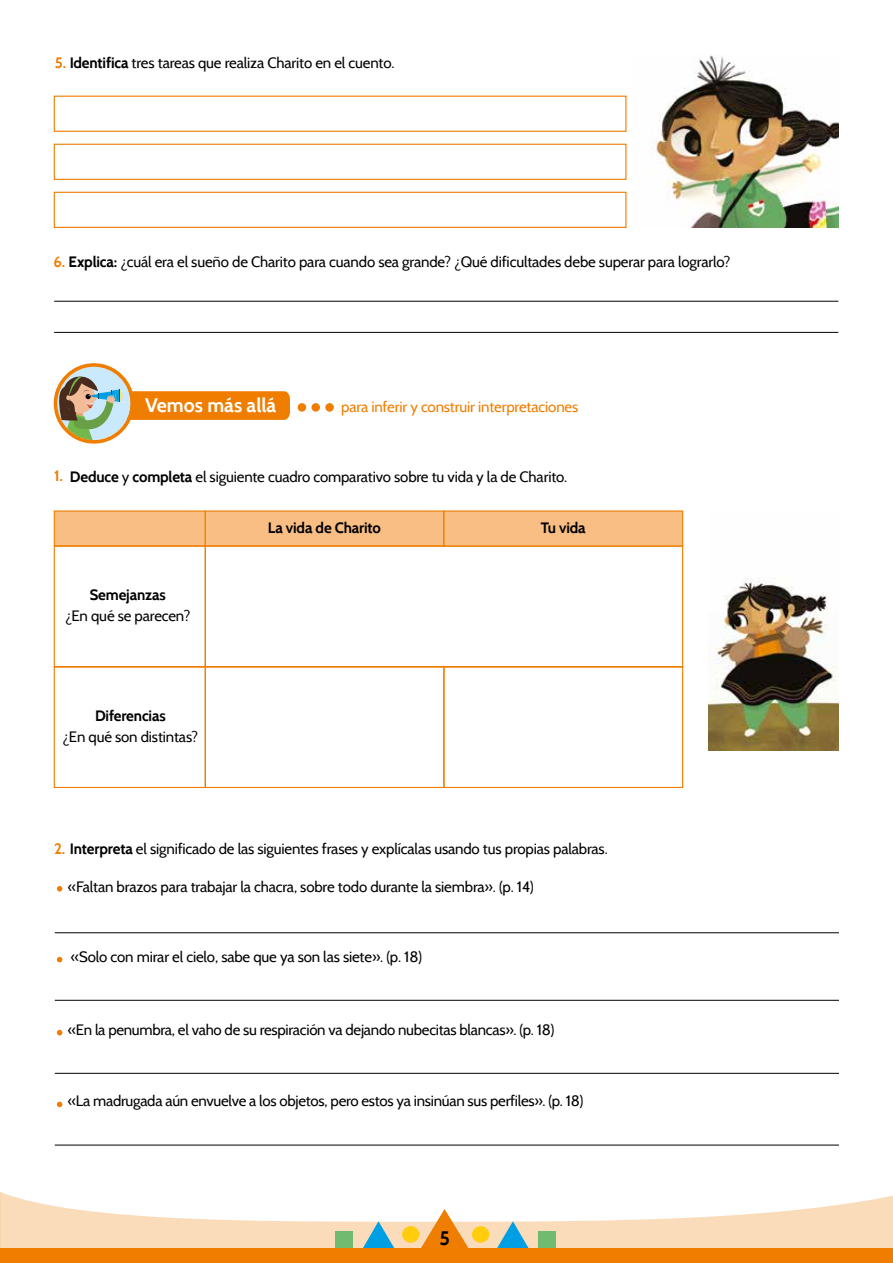
<style>
.page{position:relative;width:893px;height:1263px;background:#fff}
.page>*{position:absolute;margin:0;border:0;box-sizing:border-box;transform-origin:0 0}
.t1{font:700 19.5px "Cabin";color:#fff}
.t2{font:700 19.5px "Cabin";color:#000}
.t3{font:15px "Cabin";letter-spacing:-.01em;color:#000}
.t4{font:700 15px "Cabin";letter-spacing:-.01em;color:#000}
.t5{font:15px "Cabin";letter-spacing:-.01em;color:#ef7d00}
.t6{font:700 15px "Cabin";color:#ef7d00}
.s1{font-weight:700;color:#ef7d00}
.s2{font-weight:700}
</style>
<div class="page">
<svg style="left:0;top:1192px;width:893px;height:57px;fill:#fadcbb"></svg>
<div style="left:472px;top:1226px;width:17px;height:17px;background:#ffcd0d;border-radius:50%"></div>
<svg style="left:496px;top:1221px;width:33px;height:28px"></svg>
<div style="left:538px;top:1231px;width:18px;height:18px;background:#71bb71"></div>
<div style="left:402px;top:1226px;width:17px;height:17px;background:#ffcd0d;border-radius:50%"></div>
<svg style="left:362px;top:1221px;width:33px;height:28px"></svg>
<div style="left:336px;top:1231px;width:17px;height:18px;background:#71bb71"></div>
<div style="left:0;top:1249px;width:893px;height:14px;background:#ef7d00"></div>
<svg style="left:412px;top:1209px;width:66px;height:40px"></svg>
<div style="left:298px;top:403px;width:8px;height:9px;background:#ef7d00;border-radius:50%"></div>
<div style="left:311px;top:403px;width:9px;height:9px;background:#ef7d00;border-radius:50%"></div>
<div style="left:325px;top:403px;width:9px;height:9px;background:#ef7d00;border-radius:50%"></div>
<div style="left:54px;top:510px;width:152px;height:36px;background:#f9be84;border:1px solid #ef7d00"></div>
<div style="left:54px;top:546px;width:152px;height:122px;border:1px solid #ef7d00"></div>
<div style="left:54px;top:666px;width:152px;height:122px;border:1px solid #ef7d00"></div>
<div style="left:205px;top:510px;width:239px;height:36px;background:#f9be84;border:1px solid #ef7d00"></div>
<div style="left:205px;top:546px;width:478px;height:122px;border:1px solid #ef7d00"></div>
<div style="left:205px;top:666px;width:239px;height:122px;border:1px solid #ef7d00"></div>
<div style="left:443px;top:510px;width:240px;height:36px;background:#f9be84;border:1px solid #ef7d00"></div>
<div style="left:443px;top:666px;width:240px;height:122px;border:1px solid #ef7d00"></div>
<hr style="left:55px;top:932px;width:784px;height:1px;background:#000">
<hr style="left:55px;top:1000px;width:784px;height:1px;background:#000">
<hr style="left:55px;top:1073px;width:784px;height:1px;background:#000">
<hr style="left:55px;top:1145px;width:784px;height:1px;background:#000">
<svg style="left:54px;top:363px;width:236px;height:81px"></svg>
<hr style="left:54px;top:301px;width:784px;height:1px;background:#000">
<hr style="left:54px;top:332px;width:784px;height:1px;background:#000">
<svg style="left:57px;top:886px;width:5px;height:5px"></svg>
<svg style="left:57px;top:957px;width:5px;height:5px"></svg>
<svg style="left:57px;top:1030px;width:5px;height:5px"></svg>
<svg style="left:57px;top:1102px;width:5px;height:5px"></svg>
<div style="left:54px;top:96px;width:572px;height:36px;border:1px solid #ef7d00"></div>
<div style="left:54px;top:144px;width:572px;height:36px;border:1px solid #ef7d00"></div>
<div style="left:54px;top:192px;width:572px;height:36px;border:1px solid #ef7d00"></div>
<img style="left:650px;top:55px;width:188px;height:173px">
<img style="left:709px;top:577px;width:130px;height:173px">
<p class="t3" style="left:55px;top:54px;width:341px"><span class="s1">5.</span> <span class="s2">Identifica</span> tres tareas que realiza Charito en el cuento.</p>
<p class="t3" style="left:53px;top:252px;width:679px"><span class="s1">6.</span> <span class="s2">Explica:</span> ¿cuál era el sueño de Charito para cuando sea grande? ¿Qué dificultades debe superar para lograrlo?</p>
<h1 class="t1" style="left:145px;top:393px;width:133px">Vemos más allá</h1>
<p class="t5" style="left:341px;top:397px;width:238px">para inferir y construir interpretaciones</p>
<p class="t6" style="left:54px;top:467px;width:11px">1.</p>
<p class="t3" style="left:70px;top:467px;width:499px"><span class="s2">Deduce</span> y <span class="s2">completa</span> el siguiente cuadro comparativo sobre tu vida y la de Charito.</p>
<p class="t4" style="left:90px;top:585px;width:78px">Semejanzas</p>
<p class="t3" style="left:65px;top:606px;width:127px">¿En qué se parecen?</p>
<p class="t4" style="left:95px;top:707px;width:72px">Diferencias</p>
<p class="t3" style="left:63px;top:728px;width:137px">¿En qué son distintas?</p>
<p class="t4" style="left:268px;top:519px;width:115px">La vida de Charito</p>
<p class="t4" style="left:541px;top:519px;width:46px">Tu vida</p>
<p class="t3" style="left:54px;top:839px;width:555px"><span class="s1">2.</span> <span class="s2">Interpreta</span> el significado de las siguientes frases y explícalas usando tus propias palabras.</p>
<p class="t3" style="left:68px;top:878px;width:468px">«Faltan brazos para trabajar la chacra, sobre todo durante la siembra». (p. 14)</p>
<p class="t3" style="left:71px;top:947px;width:353px">«Solo con mirar el cielo, sabe que ya son las siete». (p. 18)</p>
<p class="t3" style="left:68px;top:1020px;width:488px">«En la penumbra, el vaho de su respiración va dejando nubecitas blancas». (p. 18)</p>
<p class="t3" style="left:68px;top:1092px;width:517px">«La madrugada aún envuelve a los objetos, pero estos ya insinúan sus perfiles». (p. 18)</p>
<h1 class="t2" style="left:440px;top:1226px;width:12px">5</h1>
</div>
